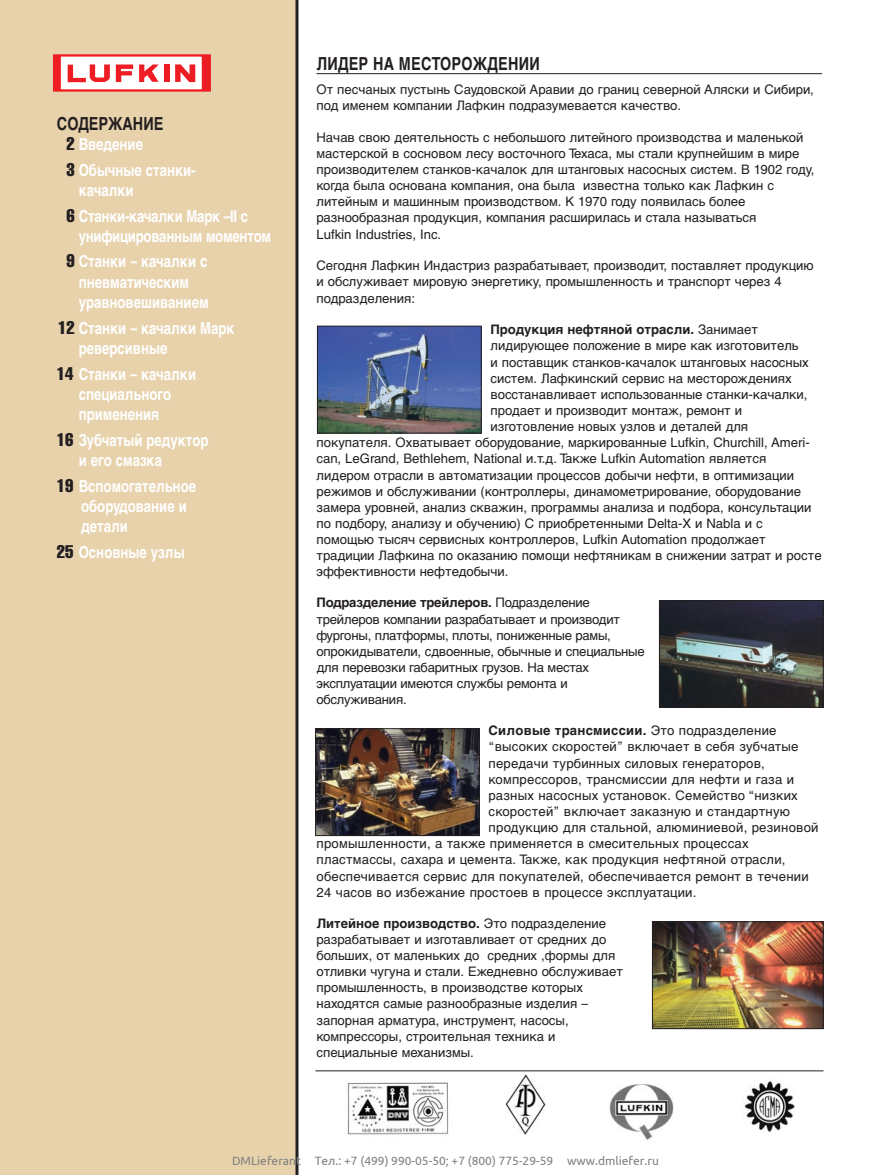
<style>
.page{position:relative;width:891px;height:1175px;background:#fff}
.page>*{position:absolute;margin:0;border:0;box-sizing:border-box;transform-origin:0 0}
.t1{font:700 18px "Helvetica Cyr";letter-spacing:.015em;color:#231f20;scale:.8 1}
.t2{font:700 16.5px/20.2px "Helvetica Cyr";color:#fff;scale:.8 1}
.t3{font:13.2px/16.2px "Helvetica Cyr Upright";color:#231f20}
.t4{font:700 13.2px "Helvetica Cyr";color:#231f20}
.t5{font:12px "Ubuntu";color:#808080}
.s1{font-family:"Helvetica";font-weight:400;font-stretch:extra-condensed;font-size:18px;color:#231f20}
.s2{font-family:"Helvetica Cyr Upright";font-weight:400}
</style>
<div class="page">
<div style="left:0;top:0;width:297px;height:1174px;background:#e7d2ac"></div>
<hr style="left:296px;top:0;width:2px;height:1174px;background:#231f20">
<hr style="left:316px;top:73px;width:506px;height:1px;background:#231f20">
<div style="left:56px;top:55px;width:150px;height:35px;background:#fff"></div>
<div style="left:54px;top:54px;width:155px;height:39px;border:5px solid #ee1d23"></div>
<svg style="left:68px;top:64px;width:42px;height:18px"></svg>
<svg style="left:116px;top:64px;width:17px;height:18px"></svg>
<svg style="left:139px;top:64px;width:20px;height:18px"></svg>
<div style="left:164px;top:64px;width:5px;height:18px;background:#ee1d23"></div>
<svg style="left:175px;top:64px;width:20px;height:18px"></svg>
<img style="left:319px;top:328px;width:160px;height:103px">
<div style="left:317px;top:326px;width:164px;height:107px;border:1px solid #231f20"></div>
<img style="left:347px;top:1074px;width:448px;height:66px">
<img style="left:661px;top:602px;width:161px;height:103px">
<div style="left:659px;top:600px;width:165px;height:107px;border:1px solid #231f20"></div>
<img style="left:317px;top:730px;width:161px;height:103px">
<div style="left:315px;top:728px;width:165px;height:107px;border:1px solid #231f20"></div>
<img style="left:654px;top:923px;width:168px;height:103px">
<div style="left:652px;top:921px;width:172px;height:107px;border:1px solid #231f20"></div>
<hr style="left:315px;top:1070px;width:509px;height:1px;background:#231f20">
<h1 class="t1" style="left:57px;top:117px;width:135px">СОДЕРЖАНИЕ</h1>
<p class="t2" style="left:67px;top:133px;width:163px;line-height:25.7px"><span class="s1">2</span> Введение<br><span class="s1">3</span> Обычные станки-</p>
<p class="t2" style="left:67px;top:179px;width:229px;line-height:25.7px;text-indent:12px">качалки<br><span class="s1">6</span> Станки-качалки Марк –II с</p>
<p class="t2" style="left:67px;top:225px;width:257px;line-height:25.7px;text-indent:12px">унифицированным моментом<br><span class="s1">9</span> Станки – качалки с</p>
<p class="t2" style="left:79px;top:273px;width:164px">пневматическим уравновешиванием</p>
<p class="t2" style="left:79px;top:319px;width:196px;text-indent:-20px"><span class="s1">12</span> Станки – качалки Марк реверсивные</p>
<p class="t2" style="left:79px;top:365px;width:148px;text-indent:-22px"><span class="s1">14</span> Станки – качалки специального применения</p>
<p class="t2" style="left:79px;top:431px;width:164px;text-indent:-22px"><span class="s1">16</span> Зубчатый редуктор и его смазка</p>
<p class="t2" style="left:81px;top:477px;width:145px;text-indent:-24px"><span class="s1">19</span> Вспомогательное оборудование и детали</p>
<p class="t2" style="left:57px;top:543px;width:161px"><span class="s1">25</span> Основные узлы</p>
<h1 class="t1" style="left:316px;top:57px;width:281px">ЛИДЕР НА МЕСТОРОЖДЕНИИ</h1>
<p class="t3" style="left:316px;top:82px;width:499px">От песчаных пустынь Саудовской Аравии до границ северной Аляски и Сибири, под именем компании Лафкин подразумевается качество.</p>
<p class="t3" style="left:316px;top:130px;width:499px">Начав свою деятельность с небольшого литейного производства и маленькой мастерской в сосновом лесу восточного Техаса, мы стали крупнейшим в мире производителем станков-качалок для штанговых насосных систем. В 1902 году, когда была основана компания, она была известна только как Лафкин с литейным и машинным производством. К 1970 году появилась более разнообразная продукция, компания расширилась и стала называться<br>Lufkin Industries, Inc.</p>
<p class="t3" style="left:316px;top:259px;width:499px">Сегодня Лафкин Индастриз разрабатывает, производит, поставляет продукцию и обслуживает мировую энергетику, промышленность и транспорт через 4 подразделения:</p>
<p class="t4" style="left:490px;top:325px;width:269px">Продукция нефтяной отрасли. <span class="s2">Занимает</span></p>
<p class="t3" style="left:490px;top:339px;width:309px">лидирующее положение в мире как изготовитель</p>
<p class="t3" style="left:490px;top:355px;width:320px">и поставщик станков-качалок штанговых насосных</p>
<p class="t3" style="left:490px;top:371px;width:303px">систем. Лафкинский сервис на месторождениях</p>
<p class="t3" style="left:490px;top:387px;width:319px">восстанавливает использованные станки-качалки,</p>
<p class="t3" style="left:490px;top:403px;width:253px">продает и производит монтаж, ремонт и</p>
<p class="t3" style="left:490px;top:419px;width:259px">изготовление новых узлов и деталей для</p>
<p class="t3" style="left:316px;top:436px;width:495px">покупателя. Охватывает оборудование, маркированные Lufkin, Churchill, Ameri-</p>
<p class="t3" style="left:316px;top:452px;width:451px">can, LeGrand, Bethlehem, National и.т.д. Также Lufkin Automation является</p>
<p class="t3" style="left:316px;top:468px;width:479px">лидером отрасли в автоматизации процессов добычи нефти, в оптимизации</p>
<p class="t3" style="left:316px;top:484px;width:486px">режимов и обслуживании (контроллеры, динамометрирование, оборудование</p>
<p class="t3" style="left:316px;top:500px;width:496px">замера уровней, анализ скважин, программы анализа и подбора, консультации</p>
<p class="t3" style="left:316px;top:516px;width:448px">по подбору, анализу и обучению) С приобретенными Delta-X и Nabla и с</p>
<p class="t3" style="left:316px;top:532px;width:451px">помощью тысяч сервисных контроллеров, Lufkin Automation продолжает</p>
<p class="t3" style="left:316px;top:548px;width:507px">традиции Лафкина по оказанию помощи нефтяникам в снижении затрат и росте</p>
<p class="t3" style="left:316px;top:565px;width:193px">эффективности нефтедобычи.</p>
<p class="t4" style="left:316px;top:598px;width:275px">Подразделение трейлеров. <span class="s2">Подразделение</span></p>
<p class="t3" style="left:316px;top:612px;width:330px">трейлеров компании разрабатывает и производит фургоны, платформы, плоты, пониженные рамы, опрокидыватели, сдвоенные, обычные и специальные для перевозки габаритных грузов. На местах эксплуатации имеются службы ремонта и обслуживания.</p>
<p class="t4" style="left:489px;top:726px;width:289px">Силовые трансмиссии. <span class="s2">Это подразделение</span></p>
<p class="t3" style="left:489px;top:740px;width:311px">“высоких cкоростей” включает в себя зубчатые</p>
<p class="t3" style="left:489px;top:756px;width:278px">передачи турбинных силовых генераторов,</p>
<p class="t3" style="left:489px;top:772px;width:307px">компрессоров, трансмиссии для нефти и газа и</p>
<p class="t3" style="left:489px;top:788px;width:311px">разных насосных установок. Семейство “низких</p>
<p class="t3" style="left:489px;top:804px;width:303px">скоростей” включает заказную и стандартную</p>
<p class="t3" style="left:489px;top:820px;width:331px">продукцию для стальной, алюминиевой, резиновой</p>
<p class="t3" style="left:317px;top:836px;width:434px">промышленности, а также применяется в смесительных процессах</p>
<p class="t3" style="left:317px;top:853px;width:471px">пластмассы, сахара и цемента. Также, как продукция нефтяной отрасли,</p>
<p class="t3" style="left:317px;top:869px;width:494px">обеспечивается сервис для покупателей, обеспечивается ремонт в течении</p>
<p class="t3" style="left:317px;top:885px;width:381px">24 часов во избежание простоев в процессе эксплуатации.</p>
<p class="t4" style="left:317px;top:918px;width:291px">Литейное производство. <span class="s2">Это подразделение</span></p>
<p class="t3" style="left:316px;top:932px;width:308px">разрабатывает и изготавливает от средних до больших, от маленьких до средних ,формы для отливки чугуна и стали. Ежедневно обслуживает промышленность, в производстве которых находятся самые разнообразные изделия – запорная арматура, инструмент, насосы, компрессоры, строительная техника и специальные механизмы.</p>
<p class="t5" style="left:232px;top:1153px;width:428px">DMLieferant Тел.: +7 (499) 990-05-50; +7 (800) 775-29-59 www.dmliefer.ru</p>
</div>
